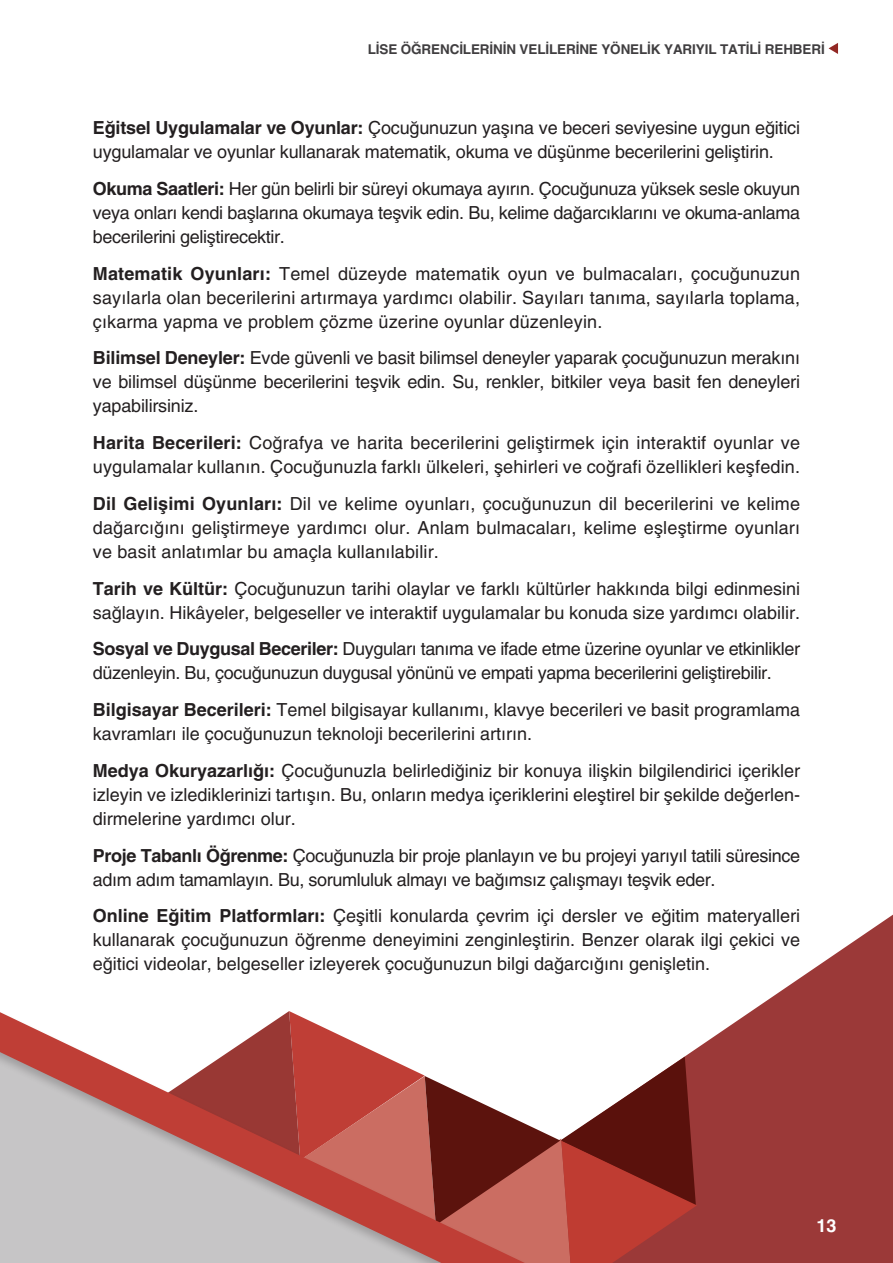
<style>
.page{position:relative;width:893px;height:1263px;background:#fff}
.page>*{position:absolute;margin:0;border:0;box-sizing:border-box;transform-origin:0 0}
.t1{font:18px/24px "Helveticasinav";color:#231f20;text-align:justify}
.t2{font:18px/24px "Helveticasinav";letter-spacing:-.02em;color:#231f20}
.t3{font:18px "Phosphate Inline";color:#fff}
.t4{font:700 13.5px "Helveticasinav";letter-spacing:-.01em;color:#403e40}
.s1{font-weight:700}
</style>
<div class="page">
<svg style="left:697px;top:914px;width:196px;height:349px;fill:#9b3938"></svg>
<svg style="left:665px;top:1048px;width:32px;height:215px"></svg>
<svg style="left:829px;top:43px;width:9px;height:11px"></svg>
<svg style="left:0;top:1011px;width:665px;height:252px"></svg>
<p class="t4" style="left:368px;top:36px;width:458px">LİSE ÖĞRENCİLERİNİN VELİLERİNE YÖNELİK YARIYIL TATİLİ REHBERİ</p>
<p class="t1" style="left:93px;top:112px;width:709px"><span class="s1">Eğitsel Uygulamalar ve Oyunlar:</span> Çocuğunuzun yaşına ve beceri seviyesine uygun eğitici uygulamalar ve oyunlar kullanarak matematik, okuma ve düşünme becerilerini geliştirin.</p>
<p class="t1" style="left:93px;top:173px;width:709px"><span class="s1">Okuma Saatleri:</span> Her gün belirli bir süreyi okumaya ayırın. Çocuğunuza yüksek sesle okuyun veya onları kendi başlarına okumaya teşvik edin. Bu, kelime dağarcıklarını ve okuma-anlama becerilerini geliştirecektir.</p>
<p class="t1" style="left:93px;top:258px;width:709px"><span class="s1">Matematik Oyunları:</span> Temel düzeyde matematik oyun ve bulmacaları, çocuğunuzun sayılarla olan becerilerini artırmaya yardımcı olabilir. Sayıları tanıma, sayılarla toplama, çıkarma yapma ve problem çözme üzerine oyunlar düzenleyin.</p>
<p class="t1" style="left:93px;top:343px;width:709px"><span class="s1">Bilimsel Deneyler:</span> Evde güvenli ve basit bilimsel deneyler yaparak çocuğunuzun merakını ve bilimsel düşünme becerilerini teşvik edin. Su, renkler, bitkiler veya basit fen deneyleri yapabilirsiniz.</p>
<p class="t1" style="left:93px;top:427px;width:709px"><span class="s1">Harita Becerileri:</span> Coğrafya ve harita becerilerini geliştirmek için interaktif oyunlar ve uygulamalar kullanın. Çocuğunuzla farklı ülkeleri, şehirleri ve coğrafi özellikleri keşfedin.</p>
<p class="t1" style="left:93px;top:488px;width:709px"><span class="s1">Dil Gelişimi Oyunları:</span> Dil ve kelime oyunları, çocuğunuzun dil becerilerini ve kelime dağarcığını geliştirmeye yardımcı olur. Anlam bulmacaları, kelime eşleştirme oyunları ve basit anlatımlar bu amaçla kullanılabilir.</p>
<p class="t1" style="left:93px;top:573px;width:709px"><span class="s1">Tarih ve Kültür:</span> Çocuğunuzun tarihi olaylar ve farklı kültürler hakkında bilgi edinmesini sağlayın. Hikâyeler, belgeseller ve interaktif uygulamalar bu konuda size yardımcı olabilir.</p>
<p class="t2" style="left:93px;top:634px;width:709px"><span class="s1">Sosyal ve Duygusal Beceriler:</span> Duyguları tanıma ve ifade etme üzerine oyunlar ve etkinlikler düzenleyin. Bu, çocuğunuzun duygusal yönünü ve empati yapma becerilerini geliştirebilir.</p>
<p class="t1" style="left:93px;top:694px;width:709px"><span class="s1">Bilgisayar Becerileri:</span> Temel bilgisayar kullanımı, klavye becerileri ve basit programlama kavramları ile çocuğunuzun teknoloji becerilerini artırın.</p>
<p class="t1" style="left:93px;top:755px;width:709px"><span class="s1">Medya Okuryazarlığı:</span> Çocuğunuzla belirlediğiniz bir konuya ilişkin bilgilendirici içerikler izleyin ve izlediklerinizi tartışın. Bu, onların medya içeriklerini eleştirel bir şekilde değerlen&shy;dirmelerine yardımcı olur.</p>
<p class="t2" style="left:93px;top:840px;width:709px"><span class="s1">Proje Tabanlı Öğrenme:</span> Çocuğunuzla bir proje planlayın ve bu projeyi yarıyıl tatili süresince adım adım tamamlayın. Bu, sorumluluk almayı ve bağımsız çalışmayı teşvik eder.</p>
<p class="t1" style="left:93px;top:901px;width:709px"><span class="s1">Online Eğitim Platformları:</span> Çeşitli konularda çevrim içi dersler ve eğitim materyalleri kullanarak çocuğunuzun öğrenme deneyimini zenginleştirin. Benzer olarak ilgi çekici ve eğitici videolar, belgeseller izleyerek çocuğunuzun bilgi dağarcığını genişletin.</p>
<p class="t3" style="left:814px;top:1218px;width:14px">13</p>
</div>
